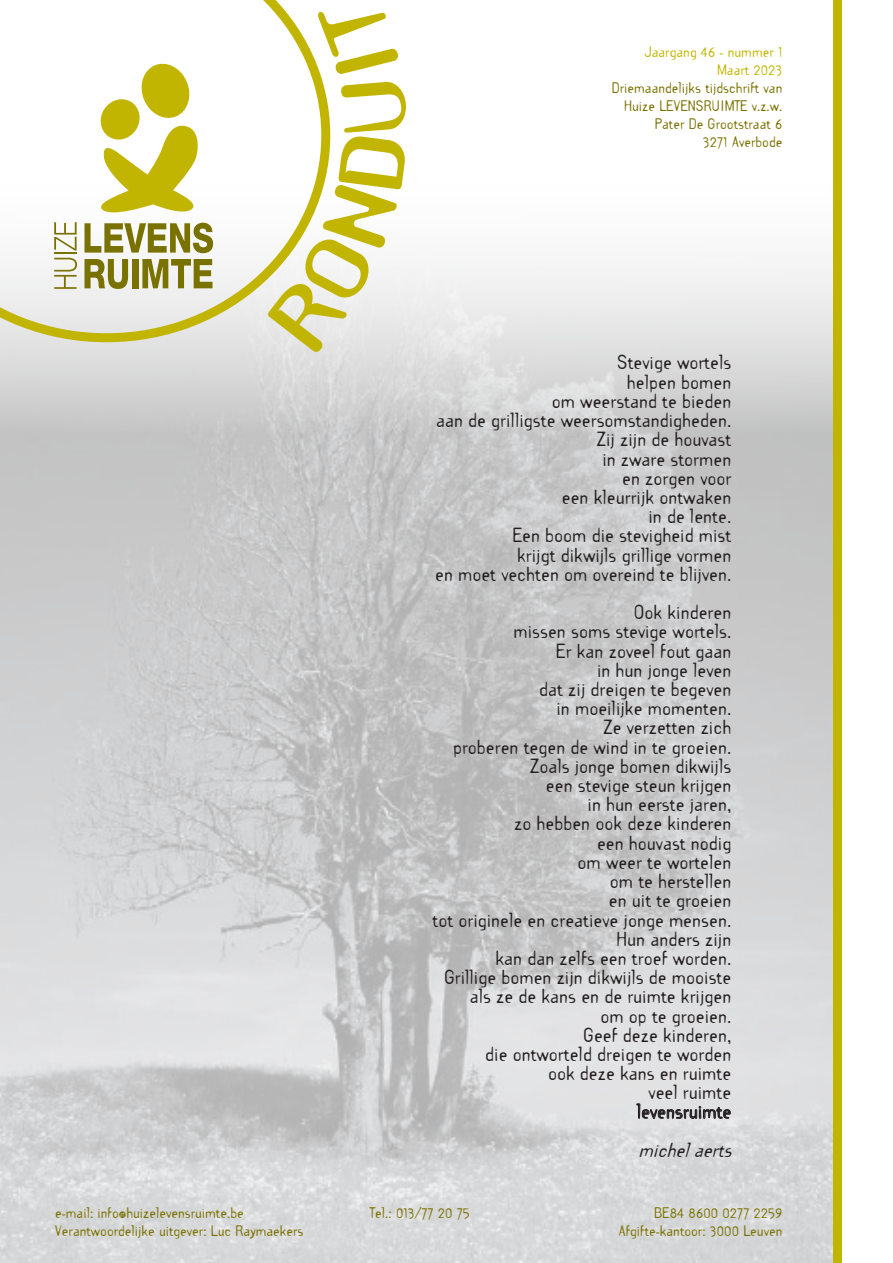
<style>
.page{position:relative;width:893px;height:1263px;background:#fff}
.page>*{position:absolute;margin:0;border:0;box-sizing:border-box;transform-origin:0 0}
.t1{font:18px/19.2px "Template Gothic";color:#231f20;text-align:right}
.t2{font:italic 18px "Template Gothic";color:#231f20}
.t3{font:13.5px/18px "Template Gothic";color:#7a7200;text-align:right}
.t4{font:13.5px/18px "Template Gothic";color:#c2b501;text-align:right}
</style>
<div class="page">
<img style="left:0;top:266px;width:833px;height:997px">
<svg style="left:268px;top:12px;width:139px;height:341px"></svg>
<div style="left:833px;top:0;width:9px;height:1263px;background:#c2b501"></div>
<svg style="left:0;top:0;width:330px;height:342px"></svg>
<svg style="left:96px;top:60px;width:106px;height:155px"></svg>
<svg style="left:84px;top:223px;width:129px;height:30px"></svg>
<svg style="left:84px;top:259px;width:44px;height:30px"></svg>
<div style="left:132px;top:259px;width:6px;height:29px;background:#7a7200"></div>
<svg style="left:142px;top:259px;width:70px;height:29px"></svg>
<svg style="left:54px;top:258px;width:23px;height:31px"></svg>
<hr style="left:54px;top:252px;width:23px;height:2px;background:#7a7200">
<svg style="left:54px;top:222px;width:23px;height:28px"></svg>
<p class="t4" style="left:645px;top:42px;width:139px">Jaargang 46 - nummer 1<br>Maart 2023</p>
<p class="t3" style="left:612px;top:78px;width:172px">Driemaandelijks tijdschrift van<br>Huize LEVENSRUIMTE v.z.w.<br>Pater De Grootstraat 6<br>3271 Averbode</p>
<p class="t1" style="left:435px;top:352px;width:298px">Stevige wortels<br>helpen bomen<br>om weerstand te bieden<br>aan de grilligste weersomstandigheden.<br>Zij zijn de houvast<br>in zware stormen<br>en zorgen voor<br>een kleurrijk ontwaken<br>in de lente.<br>Een boom die stevigheid mist<br>krijgt dikwijls grillige vormen<br>en moet vechten om overeind te blijven.</p>
<p class="t1" style="left:433px;top:602px;width:300px">Ook kinderen<br>missen soms stevige wortels.<br>Er kan zoveel fout gaan<br>in hun jonge leven<br>dat zij dreigen te begeven<br>in moeilijke momenten.<br>Ze verzetten zich<br>proberen tegen de wind in te groeien.<br>Zoals jonge bomen dikwijls<br>een stevige steun krijgen<br>in hun eerste jaren,<br>zo hebben ook deze kinderen<br>een houvast nodig<br>om weer te wortelen<br>om te herstellen<br>en uit te groeien<br>tot originele en creatieve jonge mensen.<br>Hun anders zijn<br>kan dan zelfs een troef worden.<br>Grillige bomen zijn dikwijls de mooiste als ze de kans en de ruimte krijgen<br>om op te groeien.<br>Geef deze kinderen,<br>die ontworteld dreigen te worden<br>ook deze kans en ruimte<br>veel ruimte<br>levensruimte</p>
<p class="t2" style="left:639px;top:1137px;width:101px">michelaerts</p>
<p class="t3" style="left:55px;top:1203px;width:190px">e-mail: info@huizelevensruimte.be</p>
<p class="t3" style="left:370px;top:1203px;width:101px">Tel.: 013/77 20 75</p>
<p class="t3" style="left:654px;top:1203px;width:130px">BE84 8600 0277 2259</p>
<p class="t3" style="left:55px;top:1221px;width:250px">Verantwoordelijke uitgever: Luc Raymaekers</p>
<p class="t3" style="left:618px;top:1221px;width:166px">Afgifte-kantoor: 3000 Leuven</p>
</div>
